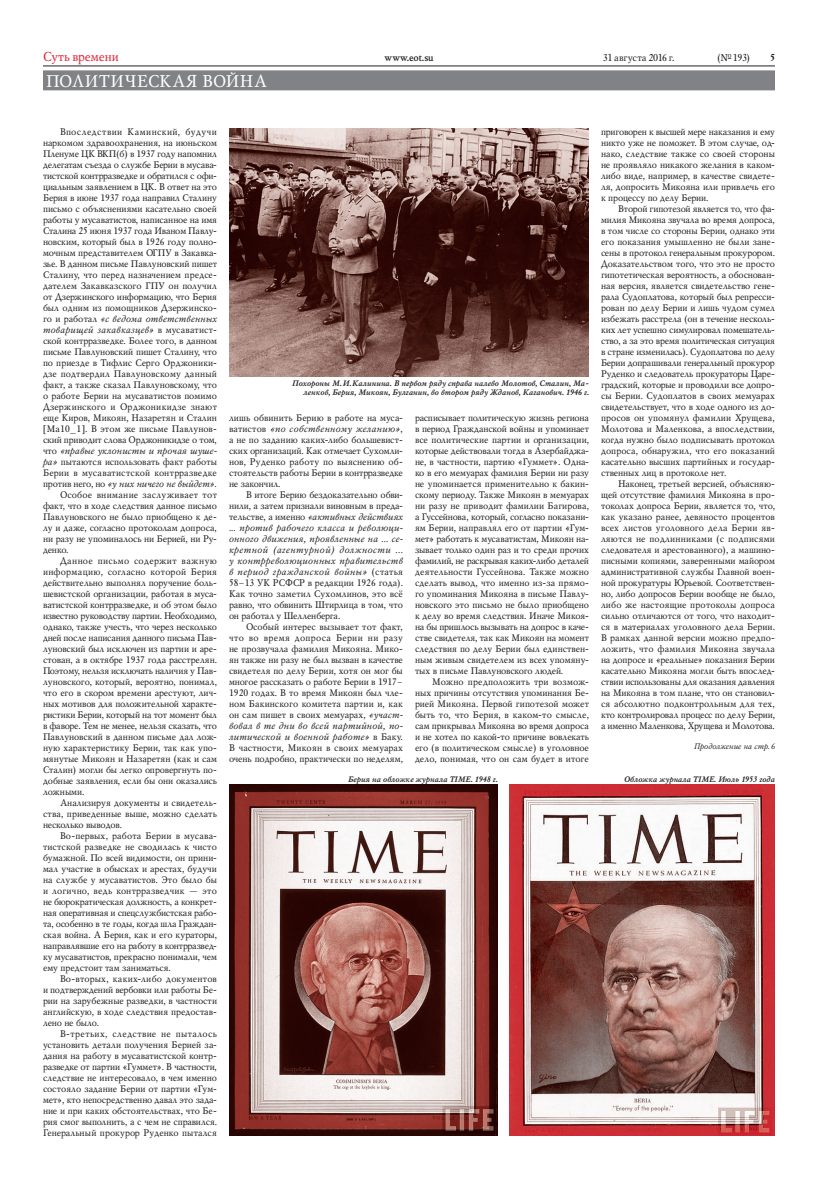
<style>
.page{position:relative;width:819px;height:1190px;background:#fff}
.page>*{position:absolute;margin:0;border:0;box-sizing:border-box;transform-origin:0 0}
.t1{font:17px "Mysl";letter-spacing:.215em;color:#fff}
.t2{font:13px "Mysl";letter-spacing:-.01em;color:#dd2033}
.t3{font:10px "Mysl";letter-spacing:-.02em;color:#231f20}
.t4{font:700 10px "Mysl";letter-spacing:-.015em;color:#231f20}
.t5{font:9.5px/11px "Mysl";color:#231f20;text-align:justify}
.t6{font:italic 700 8px/9px "Mysl";color:#231f20;text-align:right}
.t7{font:italic 8px "Mysl";letter-spacing:.01em;color:#231f20}
.s1{font-style:italic}
</style>
<div class="page">
<hr style="left:43px;top:66px;width:732px;height:1px;background:#231f20">
<div style="left:43px;top:70px;width:732px;height:20px;background:#808285"></div>
<img style="left:229px;top:128px;width:360px;height:249px">
<img style="left:510px;top:784px;width:265px;height:352px">
<img style="left:229px;top:784px;width:269px;height:352px">
<h2 class="t2" style="left:43px;top:48px;width:77px">Суть времени</h2>
<p class="t4" style="left:385px;top:50px;width:51px">www.eot.su</p>
<p class="t3" style="left:603px;top:51px;width:73px">31 августа 2016 г.</p>
<p class="t3" style="left:717px;top:51px;width:34px">(№193)</p>
<p class="t4" style="left:770px;top:50px;width:6px">5</p>
<h1 class="t1" style="left:46px;top:70px;width:115px">Политическа</h1>
<h1 class="t1" style="left:186px;top:70px;width:77px">я война</h1>
<p class="t5" style="left:43px;top:126px;width:176px;text-indent:17px">Впоследствии Каминский, будучи наркомом здравоохранения, на июньском Пленуме ЦК ВКП(б) в 1937 году напомнил делегатам съезда о службе Берии в мусава&shy;тистской контрразведке и обратился с офи&shy;циальным заявлением в ЦК. В ответ на это Берия в июне 1937 года направил Сталину письмо с объяснениями касательно своей работы у мусаватистов, написанное на имя Сталина 25 июня 1937 года Иваном Павлу&shy;новским, который был в 1926 году полно&shy;мочным представителем ОГПУ в Закавка&shy;зье. В данном письме Павлуновский пишет Сталину, что перед назначением предсе&shy;дателем Закавказского ГПУ он получил от Дзержинского информацию, что Берия был одним из помощников Дзержинско&shy;го и работал <span class="s1">«с ведома ответственных товарищей закавказцев»</span> в мусаватист&shy;ской контрразведке. Более того, в данном письме Павлуновский пишет Сталину, что по приезде в Тифлис Серго Орджоники&shy;дзе подтвердил Павлуновскому данный факт, а также сказал Павлуновскому, что о работе Берии на мусаватистов помимо Дзержинского и Орджоникидзе знают еще Киров, Микоян, Назаретян и Сталин [Ма10_1]. В этом же письме Павлунов&shy;ский приводит слова Орджоникидзе о том, что <span class="s1">«правые уклонисты и прочая шуше&shy;ра»</span> пытаются использовать факт работы Берии в мусаватистской контрразведке против него, но <span class="s1">«у них ничего не выйдет»</span>.</p>
<p class="t5" style="left:43px;top:489px;width:176px;text-indent:17px">Особое внимание заслуживает тот факт, что в ходе следствия данное письмо Павлуновского не было приобщено к де&shy;лу и даже, согласно протоколам допроса, ни разу не упоминалось ни Берией, ни Ру&shy;денко.</p>
<p class="t5" style="left:43px;top:555px;width:176px;text-indent:17px">Данное письмо содержит важную информацию, согласно которой Берия действительно выполнял поручение боль&shy;шевистской организации, работая в муса&shy;ватистской контрразведке, и об этом было известно руководству партии. Необходимо, однако, также учесть, что через несколько дней после написания данного письма Пав&shy;луновский был исключен из партии и аре&shy;стован, а в октябре 1937 года расстрелян.<br>Поэтому, нельзя исключать наличия у Пав&shy;луновского, который, вероятно, понимал, что его в скором времени арестуют, лич&shy;ных мотивов для положительной характе&shy;ристики Берии, который на тот момент был в фаворе. Тем не менее, нельзя сказать, что Павлуновский в данном письме дал лож&shy;ную характеристику Берии, так как упо&shy;мянутые Микоян и Назаретян (как и сам Сталин) могли бы легко опровергнуть по&shy;добные заявления, если бы они оказались ложными.</p>
<p class="t5" style="left:43px;top:797px;width:176px;text-indent:17px">Анализируя документы и свидетель&shy;ства, приведенные выше, можно сделать несколько выводов.</p>
<p class="t5" style="left:43px;top:830px;width:176px;text-indent:17px">Во-первых, работа Берии в мусава&shy;тистской разведке не сводилась к чисто бумажной. По всей видимости, он прини&shy;мал участие в обысках и арестах, будучи на службе у мусаватистов. Это было бы и логично, ведь контрразведчик — это не бюрократическая должность, а конкрет&shy;ная оперативная и спецслужбистская рабо&shy;та, особенно в те годы, когда шла Граждан&shy;ская война. А Берия, как и его кураторы, направлявшие его на работу в контрразвед&shy;ку мусаватистов, прекрасно понимали, чем ему предстоит там заниматься.</p>
<p class="t5" style="left:43px;top:973px;width:176px;text-indent:17px">Во-вторых, каких-либо документов и подтверждений вербовки или работы Бе&shy;рии на зарубежные разведки, в частности английскую, в ходе следствия предостав&shy;лено не было.</p>
<p class="t5" style="left:43px;top:1028px;width:176px;text-indent:17px">В-третьих, следствие не пыталось установить детали получения Берией за&shy;дания на работу в мусаватистской контр&shy;разведке от партии «Гуммет». В частности, следствие не интересовало, в чем именно состояло задание Берии от партии «Гум&shy;мет», кто непосредственно давал это зада&shy;ние и при каких обстоятельствах, что Бе&shy;рия смог выполнить, а с чем не справился.<br>Генеральный прокурор Руденко пытался</p>
<p class="t6" style="left:292px;top:379px;width:298px">Похороны М.И.Калинина. В первом ряду справа налево Молотов, Сталин, Ма‑ ленков, Берия, Микоян, Булганин, во втором ряду Жданов, Каганович. 1946 г.</p>
<p class="t5" style="left:229px;top:412px;width:176px">лишь обвинить Берию в работе на муса&shy;ватистов <span class="s1">«по собственному желанию»</span>, а не по заданию каких-либо большевист&shy;ских организаций. Как отмечает Сухомли&shy;нов, Руденко работу по выяснению об&shy;стоятельств работы Берии в контрразведке не закончил.</p>
<p class="t5" style="left:229px;top:489px;width:176px;text-indent:17px">В итоге Берию бездоказательно обви&shy;нили, а затем признали виновным в преда&shy;тельстве, а именно <span class="s1">«активных действиях ... против рабочего класса и революци&shy;онного движения, проявленные на ... се&shy;кретной (агентурной) должности ... у контрреволюционных правительств в период гражданской войны»</span> (статья 58–13 УК РСФСР в редакции 1926 года).<br>Как точно заметил Сухомлинов, это всё равно, что обвинить Штирлица в том, что он работал у Шелленберга.</p>
<p class="t5" style="left:229px;top:621px;width:176px;text-indent:17px">Особый интерес вызывает тот факт, что во время допроса Берии ни разу не прозвучала фамилия Микояна. Мико&shy;ян также ни разу не был вызван в качестве свидетеля по делу Берии, хотя он мог бы многое рассказать о работе Берии в 1917– 1920 годах. В то время Микоян был чле&shy;ном Бакинского комитета партии и, как он сам пишет в своих мемуарах, <span class="s1">«участ&shy;вовал в те дни во всей партийной, по&shy;литической и военной работе»</span> в Баку.<br>В частности, Микоян в своих мемуарах очень подробно, практически по неделям,</p>
<p class="t5" style="left:415px;top:412px;width:176px">расписывает политическую жизнь региона в период Гражданской войны и упоминает все политические партии и организации, которые действовали тогда в Азербайджа&shy;не, в частности, партию «Гуммет». Одна&shy;ко в его мемуарах фамилия Берии ни разу не упоминается применительно к бакин&shy;скому периоду. Также Микоян в мемуарах ни разу не приводит фамилии Багирова, а Гуссейнова, который, согласно показани&shy;ям Берии, направлял его от партии «Гум&shy;мет» работать к мусаватистам, Микоян на&shy;зывает только один раз и то среди прочих фамилий, не раскрывая каких-либо деталей деятельности Гуссейнова. Также можно сделать вывод, что именно из-за прямо&shy;го упоминания Микояна в письме Павлу&shy;новского это письмо не было приобщено к делу во время следствия. Иначе Микоя&shy;на бы пришлось вызывать на допрос в каче&shy;стве свидетеля, так как Микоян на момент следствия по делу Берии был единствен&shy;ным живым свидетелем из всех упомяну&shy;тых в письме Павлуновского людей.</p>
<p class="t5" style="left:415px;top:676px;width:176px;text-indent:17px">Можно предположить три возмож&shy;ных причины отсутствия упоминания Бе&shy;рией Микояна. Первой гипотезой может быть то, что Берия, в каком-то смысле, сам прикрывал Микояна во время допроса и не хотел по какой-то причине вовлекать его (в политическом смысле) в уголовное дело, понимая, что он сам будет в итоге</p>
<p class="t5" style="left:601px;top:126px;width:176px">приговорен к высшей мере наказания и ему никто уже не поможет. В этом случае, од&shy;нако, следствие также со своей стороны не проявляло никакого желания в каком&shy;либо виде, например, в качестве свидете&shy;ля, допросить Микояна или привлечь его к процессу по делу Берии.</p>
<p class="t5" style="left:601px;top:203px;width:176px;text-indent:17px">Второй гипотезой является то, что фа&shy;милия Микояна звучала во время допроса, в том числе со стороны Берии, однако эти его показания умышленно не были зане&shy;сены в протокол генеральным прокурором.<br>Доказательством того, что это не просто гипотетическая вероятность, а обоснован&shy;ная версия, является свидетельство гене&shy;рала Судоплатова, который был репресси&shy;рован по делу Берии и лишь чудом сумел избежать расстрела (он в течение несколь&shy;ких лет успешно симулировал помешатель&shy;ство, а за это время политическая ситуация в стране изменилась). Судоплатова по делу Берии допрашивали генеральный прокурор Руденко и следователь прокураторы Царе&shy;градский, которые и проводили все допро&shy;сы Берии. Судоплатов в своих мемуарах свидетельствует, что в ходе одного из до&shy;просов он упомянул фамилии Хрущева, Молотова и Маленкова, а впоследствии, когда нужно было подписывать протокол допроса, обнаружил, что его показаний касательно высших партийных и государ&shy;ственных лиц в протоколе нет.</p>
<p class="t5" style="left:601px;top:478px;width:176px;text-indent:17px">Наконец, третьей версией, объясняю&shy;щей отсутствие фамилия Микояна в про&shy;токолах допроса Берии, является то, что, как указано ранее, девяносто процентов всех листов уголовного дела Берии яв&shy;ляются не подлинниками (с подписями следователя и арестованного), а машино&shy;писными копиями, заверенными майором административной службы Главной воен&shy;ной прокуратуры Юрьевой. Соответствен&shy;но, либо допросов Берии вообще не было, либо же настоящие протоколы допроса сильно отличаются от того, что находит&shy;ся в материалах уголовного дела Берии.<br>В рамках данной версии можно предпо&shy;ложить, что фамилия Микояна звучала на допросе и «реальные» показания Берии касательно Микояна могли быть впослед&shy;ствии использованы для оказания давления на Микояна в том плане, что он становил&shy;ся абсолютно подконтрольным для тех, кто контролировал процесс по делу Берии, а именно Маленкова, Хрущева и Молотова.</p>
<p class="t7" style="left:694px;top:741px;width:82px">Продолжение на стр. 6</p>
<p class="t6" style="left:348px;top:775px;width:151px">Берия на обложке журнала TIME. 1948 г.</p>
<p class="t6" style="left:624px;top:775px;width:152px">Обложка журнала TIME. Июль 1953 года</p>
</div>
